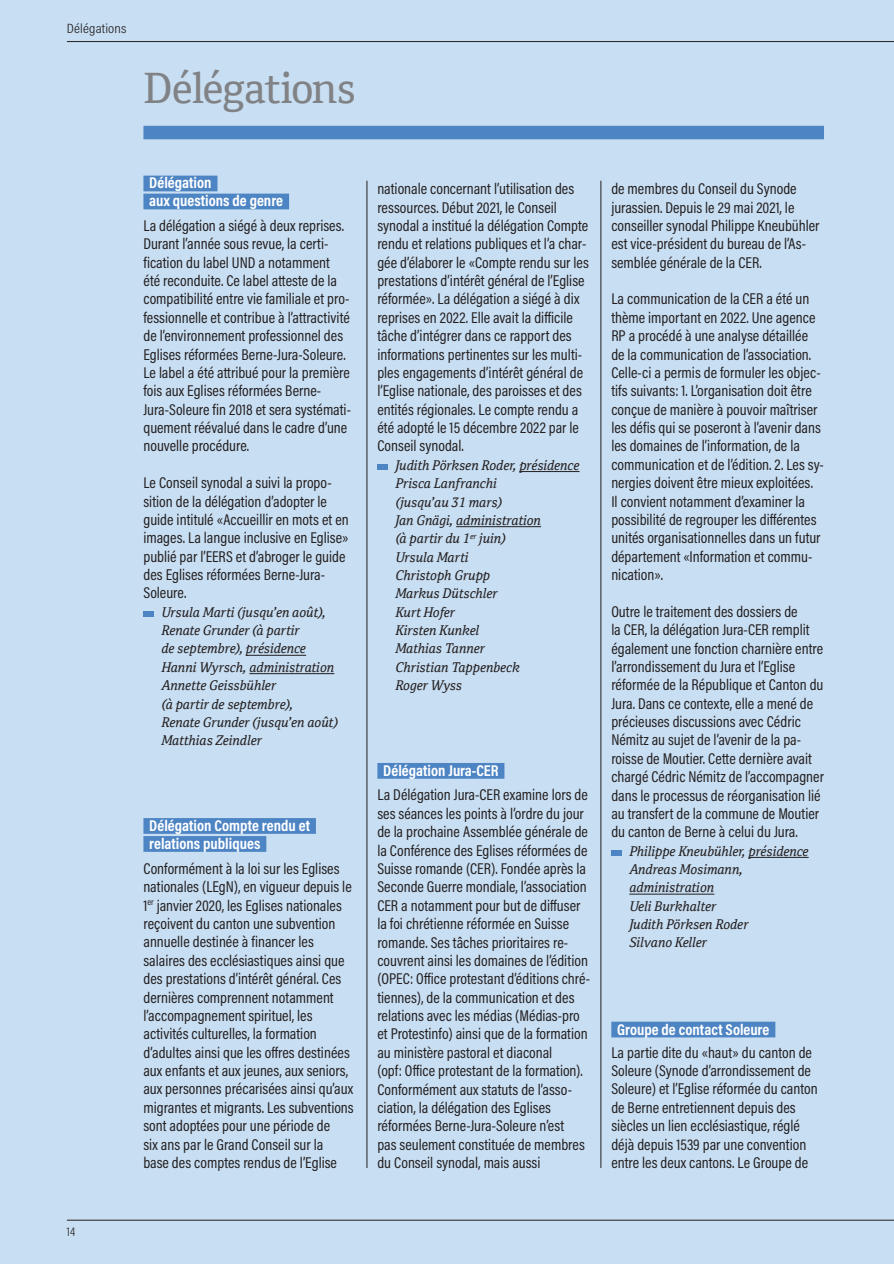
<style>
.page{position:relative;width:894px;height:1264px;background:#fff}
.page>*{position:absolute;margin:0;border:0;box-sizing:border-box;transform-origin:0 0}
.Titel{font:42px "Cordale";letter-spacing:-.03em;color:#808285}
.t1{font:15.75px/18.3px "Acumin Pro Cond";color:#231f20}
.t2{font:700 15.75px "Acumin Pro Cond";color:#fff}
.t3{font:italic 13.5px/18.3px "Cordale";letter-spacing:-.005em;color:#231f20}
.t4{font:300 13.5px "Acumin Pro Cond";letter-spacing:.01em;color:#231f20;scale:1.1 1}
.t5{font:300 12.75px "Acumin Pro Cond";color:#231f20}
</style>
<div class="page">
<div style="left:0;top:0;width:894px;height:1263px;background:#c8def2"></div>
<hr style="left:67px;top:1219px;width:827px;height:1px;background:#231f20">
<hr style="left:67px;top:41px;width:827px;height:1px;background:#231f20">
<div style="left:143px;top:126px;width:681px;height:13px;background:#4d84c4"></div>
<div style="left:143px;top:175px;width:74px;height:16px;background:#4d84c4"></div>
<div style="left:143px;top:193px;width:146px;height:16px;background:#4d84c4"></div>
<hr style="left:246px;top:655px;width:60px;height:1px;background:#231f20">
<hr style="left:249px;top:673px;width:85px;height:1px;background:#231f20">
<div style="left:143px;top:818px;width:173px;height:15px;background:#4d84c4"></div>
<div style="left:143px;top:836px;width:123px;height:15px;background:#4d84c4"></div>
<div style="left:143px;top:611px;width:11px;height:5px;background:#4d84c4"></div>
<hr style="left:519px;top:471px;width:60px;height:1px;background:#231f20">
<hr style="left:456px;top:526px;width:85px;height:1px;background:#231f20">
<div style="left:377px;top:762px;width:127px;height:16px;background:#4d84c4"></div>
<div style="left:377px;top:464px;width:11px;height:5px;background:#4d84c4"></div>
<hr style="left:748px;top:856px;width:60px;height:1px;background:#231f20">
<hr style="left:629px;top:893px;width:85px;height:1px;background:#231f20">
<div style="left:611px;top:1021px;width:164px;height:16px;background:#4d84c4"></div>
<div style="left:611px;top:849px;width:11px;height:6px;background:#4d84c4"></div>
<hr style="left:367px;top:181px;width:1px;height:986px;background:#231f20">
<hr style="left:600px;top:181px;width:1px;height:986px;background:#231f20">
<p class="t4" style="left:67px;top:20px;width:56px">Délégations</p>
<p class="Titel" style="left:143px;top:64px;width:214px">Délégations</p>
<p class="t5" style="left:67px;top:1222px;width:10px">14</p>
<p class="t2" style="left:149px;top:172px;width:64px">Délégation</p>
<p class="t2" style="left:149px;top:190px;width:135px">aux questions de genre</p>
<p class="t1" style="left:143px;top:216px;width:208px">La délégation a siégé à deux reprises.<br>Durant l’année sous revue, la certi&shy;fication du label UND a notamment été reconduite. Ce label atteste de la compatibilité entre vie familiale et pro&shy;fessionnelle et contribue à l’attractivité de l’environnement professionnel des Eglises réformées Berne-Jura-Soleure.<br>Le label a été attribué pour la première fois aux Eglises réformées Berne-</p>
<p class="t1" style="left:143px;top:400px;width:209px">Jura-Soleure fin 2018 et sera systémati&shy;quement réévalué dans le cadre d’une nouvelle procédure.</p>
<p class="t1" style="left:143px;top:473px;width:207px">Le Conseil synodal a suivi la propo&shy;sition de la délégation d’adopter le guide intitulé «Accueillir en mots et en images. La langue inclusive en Eglise» publié par l’EERS et d’abroger le guide des Eglises réformées Berne-Jura-</p>
<p class="t1" style="left:143px;top:583px;width:44px">Soleure.</p>
<p class="t3" style="left:161px;top:603px;width:166px">Ursula Marti (jusqu’en août),</p>
<p class="t3" style="left:161px;top:621px;width:140px">Renate Grunder (à partir</p>
<p class="t3" style="left:161px;top:639px;width:146px">de septembre), présidence</p>
<p class="t3" style="left:161px;top:658px;width:174px">Hanni Wyrsch, administration</p>
<p class="t3" style="left:161px;top:676px;width:116px">Annette Geissbühler</p>
<p class="t3" style="left:161px;top:694px;width:133px">(à partir de septembre),</p>
<p class="t3" style="left:161px;top:713px;width:178px">Renate Grunder (jusqu’en août)</p>
<p class="t3" style="left:161px;top:731px;width:102px">Matthias Zeindler</p>
<p class="t2" style="left:149px;top:815px;width:162px">Délégation Compte rendu et</p>
<p class="t2" style="left:149px;top:833px;width:113px">relations publiques</p>
<p class="t1" style="left:143px;top:858px;width:212px">Conformément à la loi sur les Eglises nationales (LEgN), en vigueur depuis le 1<sup>er</sup> janvier 2020, les Eglises nationales reçoivent du canton une subvention annuelle destinée à financer les salaires des ecclésiastiques ainsi que des prestations d’intérêt général. Ces dernières comprennent notamment l’accompagnement spirituel, les activités culturelles, la formation d’adultes ainsi que les offres destinées aux enfants et aux jeunes, aux seniors, aux personnes précarisées ainsi qu’aux migrantes et migrants. Les subventions sont adoptées pour une période de<br>six ans par le Grand Conseil sur la<br>base des comptes rendus de l’Eglise</p>
<p class="t1" style="left:377px;top:179px;width:213px">nationale concernant l’utilisation des ressources. Début 2021, le Conseil synodal a institué la délégation Compte rendu et relations publiques et l’a char&shy;gée d’élaborer le «Compte rendu sur les prestations d’intérêt général de l’Eglise réformée». La délégation a siégé à dix reprises en 2022. Elle avait la difficile tâche d’intégrer dans ce rapport des informations pertinentes sur les multi&shy;ples engagements d’intérêt général de l’Eglise nationale, des paroisses et des entités régionales. Le compte rendu a été adopté le 15 décembre 2022 par le Conseil synodal.</p>
<p class="t3" style="left:395px;top:456px;width:186px">Judith Pörksen Roder, présidence</p>
<p class="t3" style="left:395px;top:474px;width:103px">Prisca Lanfranchi</p>
<p class="t3" style="left:395px;top:492px;width:108px">(jusqu’au 31 mars)</p>
<p class="t3" style="left:395px;top:511px;width:147px">Jan Gnägi, administration</p>
<p class="t3" style="left:395px;top:529px;width:112px">(à partir du 1<sup>er</sup> juin)</p>
<p class="t3" style="left:395px;top:547px;width:75px">Ursula Marti</p>
<p class="t3" style="left:395px;top:566px;width:96px">Christoph Grupp</p>
<p class="t3" style="left:395px;top:584px;width:104px">Markus Dütschler</p>
<p class="t3" style="left:395px;top:603px;width:61px">Kurt Hofer</p>
<p class="t3" style="left:395px;top:621px;width:85px">Kirsten Kunkel</p>
<p class="t3" style="left:395px;top:639px;width:91px">Mathias Tanner</p>
<p class="t3" style="left:395px;top:658px;width:126px">Christian Tappenbeck</p>
<p class="t3" style="left:395px;top:676px;width:68px">Roger Wyss</p>
<p class="t2" style="left:383px;top:759px;width:117px">Délégation Jura-CER</p>
<p class="t1" style="left:377px;top:785px;width:214px">La Délégation Jura-CER examine lors de ses séances les points à l’ordre du jour de la prochaine Assemblée générale de la Conférence des Eglises réformées de Suisse romande (CER). Fondée après la Seconde Guerre mondiale, l’association CER a notamment pour but de diffuser la foi chrétienne réformée en Suisse romande. Ses tâches prioritaires re&shy;couvrent ainsi les domaines de l’édition (OPEC: Office protestant d’éditions chré&shy;tiennes), de la communication et des relations avec les médias (Médias-pro et Protestinfo) ainsi que de la formation au ministère pastoral et diaconal</p>
<p class="t1" style="left:377px;top:1061px;width:207px">(opf: Office protestant de la formation).</p>
<p class="t1" style="left:377px;top:1079px;width:196px">Conformément aux statuts de l’asso-</p>
<p class="t1" style="left:377px;top:1097px;width:175px">ciation, la délégation des Eglises</p>
<p class="t1" style="left:377px;top:1116px;width:188px">réformées Berne-Jura-Soleure n’est</p>
<p class="t1" style="left:377px;top:1134px;width:209px">pas seulement constituée de membres du Conseil synodal, mais aussi</p>
<p class="t1" style="left:611px;top:179px;width:210px">de membres du Conseil du Synode jurassien. Depuis le 29 mai 2021, le conseiller synodal Philippe Kneubühler est vice-président du bureau de l’As&shy;semblée générale de la CER.</p>
<p class="t1" style="left:611px;top:289px;width:214px">La communication de la CER a été un thème important en 2022. Une agence RP a procédé à une analyse détaillée de la communication de l’association.<br>Celle-ci a permis de formuler les objec&shy;tifs suivants: 1. L’organisation doit être conçue de manière à pouvoir maîtriser les défis qui se poseront à l’avenir dans les domaines de l’information, de la communication et de l’édition. 2. Les sy&shy;nergies doivent être mieux exploitées.<br>Il convient notamment d’examiner la possibilité de regrouper les différentes unités organisationnelles dans un futur département «Information et commu&shy;nication».</p>
<p class="t1" style="left:611px;top:602px;width:214px">Outre le traitement des dossiers de<br>la CER, la délégation Jura-CER remplit également une fonction charnière entre l’arrondissement du Jura et l’Eglise réformée de la République et Canton du Jura. Dans ce contexte, elle a mené de précieuses discussions avec Cédric Némitz au sujet de l’avenir de la pa&shy;roisse de Moutier. Cette dernière avait chargé Cédric Némitz de l’accompagner dans le processus de réorganisation lié au transfert de la commune de Moutier du canton de Berne à celui du Jura.</p>
<p class="t3" style="left:629px;top:841px;width:181px">Philippe Kneubühler, présidence</p>
<p class="t3" style="left:629px;top:860px;width:115px">Andreas Mosimann, administration</p>
<p class="t3" style="left:629px;top:896px;width:89px">Ueli Burkhalter</p>
<p class="t3" style="left:629px;top:915px;width:121px">Judith Pörksen Roder</p>
<p class="t3" style="left:629px;top:933px;width:79px">Silvano Keller</p>
<p class="t2" style="left:617px;top:1018px;width:154px">Groupe de contact Soleure</p>
<p class="t1" style="left:611px;top:1042px;width:208px">La partie dite du «haut» du canton de Soleure (Synode d’arrondissement de Soleure) et l’Eglise réformée du canton de Berne entretiennent depuis des siècles un lien ecclésiastique, réglé déjà depuis 1539 par une convention entre les deux cantons. Le Groupe de</p>
</div>
